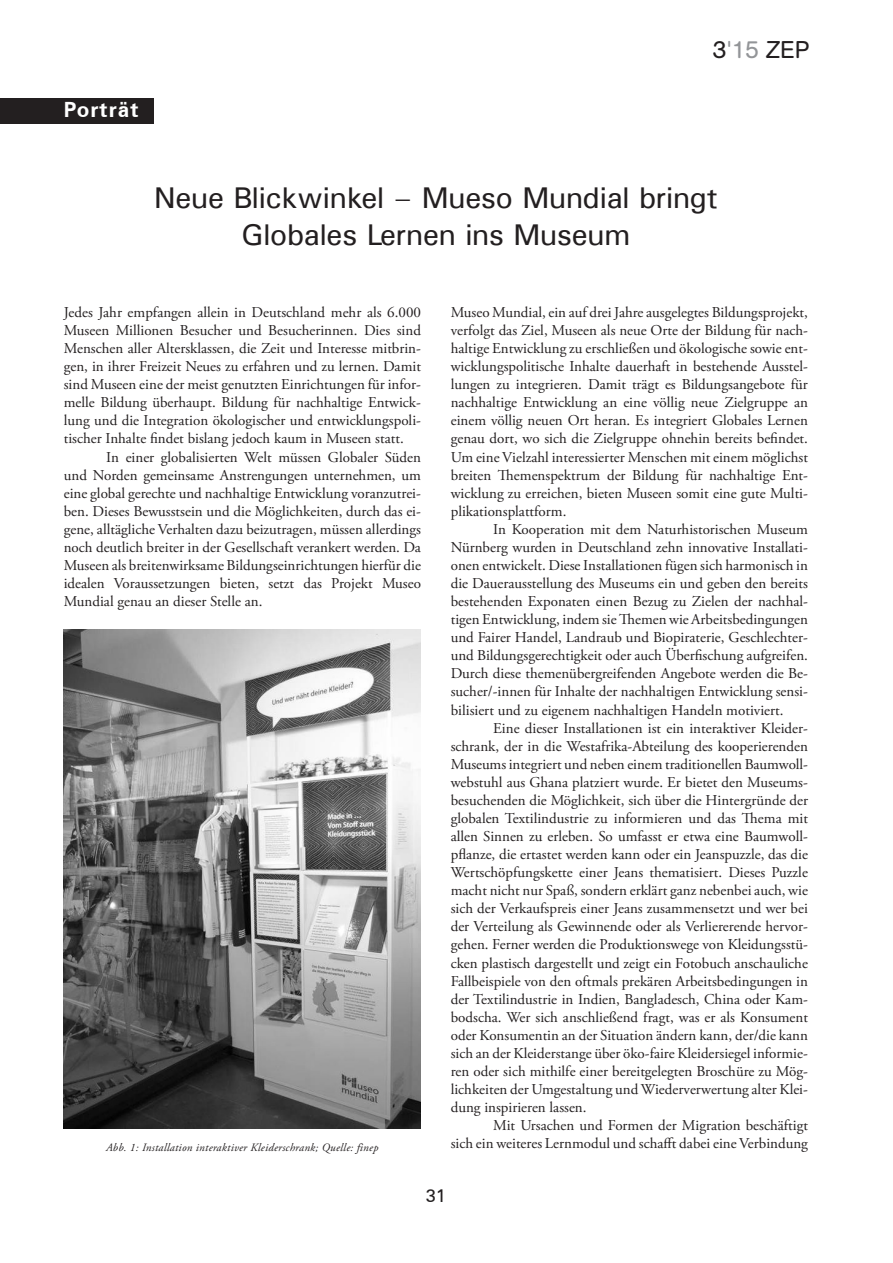
<style>
.page{position:relative;width:893px;height:1263px;background:#fff}
.page>*{position:absolute;margin:0;border:0;box-sizing:border-box;transform-origin:0 0}
.Themen_Grund{font:30px/36.2px "Univers";letter-spacing:-.01em;color:#231f20;text-align:center}
.t1{font:24px "AG Book Rounded";color:#231f20}
.t2{font:700 21px "Zurich BT";letter-spacing:.05em;color:#fff}
.t3{font:18px "Zurich BT";color:#231f20}
.Themen_Grund-2{font:15px/18px "Adobe Garamond Pro";color:#231f20;text-align:justify}
.Bildunterschriften{font:italic 11.25px "Adobe Garamond Pro";letter-spacing:.025em;color:#231f20}
.s1{color:#939598}
</style>
<div class="page">
<div style="left:0;top:98px;width:153px;height:25px;background:#231f20"></div>
<img style="left:64px;top:629px;width:357px;height:500px">
<h3 class="t2" style="left:64px;top:97px;width:76px">Porträt</h3>
<h2 class="t1" style="left:713px;top:36px;width:97px">3<span class="s1">'15</span> ZEP</h2>
<p class="Themen_Grund" style="left:154px;top:180px;width:565px">Neue Blickwinkel – Mueso Mundial bringt<br>Globales Lernen ins Museum</p>
<p class="Themen_Grund-2" style="left:64px;top:304px;width:359px">Jedes Jahr empfangen allein in Deutschland mehr als 6.000<br>Museen Millionen Besucher und Besucherinnen. Dies sind Menschen aller Altersklassen, die Zeit und Interesse mitbrin&shy;gen, in ihrer Freizeit Neues zu erfahren und zu lernen. Damit sind Museen eine der meist genutzten Einrichtungen für infor&shy;melle Bildung überhaupt. Bildung für nachhaltige Entwick&shy;lung und die Integration ökologischer und entwicklungspoli&shy;tischer Inhalte findet bislang jedoch kaum in Museen statt.</p>
<p class="Themen_Grund-2" style="left:64px;top:448px;width:359px;text-indent:43px">In einer globalisierten Welt müssen Globaler Süden und Norden gemeinsame Anstrengungen unternehmen, um eine global gerechte und nachhaltige Entwicklung voranzutrei&shy;ben. Dieses Bewusstsein und die Möglichkeiten, durch das ei&shy;gene, alltägliche Verhalten dazu beizutragen, müssen allerdings noch deutlich breiter in der Gesellschaft verankert werden. Da Museen als breitenwirksame Bildungseinrichtungen hierfür die idealen Voraussetzungen bieten, setzt das Projekt Museo Mundial genau an dieser Stelle an.</p>
<p class="Themen_Grund-2" style="left:451px;top:304px;width:359px">Museo Mundial, ein auf drei Jahre ausgelegtes Bildungsprojekt, verfolgt das Ziel, Museen als neue Orte der Bildung für nach&shy;haltige Entwicklung zu erschließen und ökologische sowie ent&shy;wicklungspolitische Inhalte dauerhaft in bestehende Ausstel&shy;lungen zu integrieren. Damit trägt es Bildungsangebote für nachhaltige Entwicklung an eine völlig neue Zielgruppe an einem völlig neuen Ort heran. Es integriert Globales Lernen genau dort, wo sich die Zielgruppe ohnehin bereits befindet.<br>Um eine Vielzahl interessierter Menschen mit einem möglichst breiten Themenspektrum der Bildung für nachhaltige Ent&shy;wicklung zu erreichen, bieten Museen somit eine gute Multi&shy;plikationsplattform.</p>
<p class="Themen_Grund-2" style="left:451px;top:521px;width:359px;text-indent:43px">In Kooperation mit dem Naturhistorischen Museum Nürnberg wurden in Deutschland zehn innovative Installati&shy;onen entwickelt. Diese Installationen fügen sich harmonisch in die Dauerausstellung des Museums ein und geben den bereits bestehenden Exponaten einen Bezug zu Zielen der nachhal&shy;tigen Entwicklung, indem sie Themen wie Arbeitsbedingungen und Fairer Handel, Landraub und Biopiraterie, Geschlechter&shy;und Bildungsgerechtigkeit oder auch Überfischung aufgreifen.<br>Durch diese themenübergreifenden Angebote werden die Be&shy;sucher/-innen für Inhalte der nachhaltigen Entwicklung sensi&shy;bilisiert und zu eigenem nachhaltigen Handeln motiviert.</p>
<p class="Themen_Grund-2" style="left:451px;top:719px;width:359px;text-indent:43px">Eine dieser Installationen ist ein interaktiver Kleider&shy;schrank, der in die Westafrika-Abteilung des kooperierenden Museums integriert und neben einem traditionellen Baumwoll&shy;webstuhl aus Ghana platziert wurde. Er bietet den Museums&shy;besuchenden die Möglichkeit, sich über die Hintergründe der globalen Textilindustrie zu informieren und das Thema mit allen Sinnen zu erleben. So umfasst er etwa eine Baumwoll&shy;pflanze, die ertastet werden kann oder ein Jeanspuzzle, das die Wertschöpfungskette einer Jeans thematisiert. Dieses Puzzle macht nicht nur Spaß, sondern erklärt ganz nebenbei auch, wie sich der Verkaufspreis einer Jeans zusammensetzt und wer bei der Verteilung als Gewinnende oder als Verliererende hervor&shy;gehen. Ferner werden die Produktionswege von Kleidungsstü&shy;cken plastisch dargestellt und zeigt ein Fotobuch anschauliche Fallbeispiele von den oftmals prekären Arbeitsbedingungen in der Textilindustrie in Indien, Bangladesch, China oder Kam&shy;bodscha. Wer sich anschließend fragt, was er als Konsument oder Konsumentin an der Situation ändern kann, der/die kann sich an der Kleiderstange über öko-faire Kleidersiegel informie&shy;ren oder sich mithilfe einer bereitgelegten Broschüre zu Mög&shy;lichkeiten der Umgestaltung und Wiederverwertung alter Klei&shy;dung inspirieren lassen.</p>
<p class="Themen_Grund-2" style="left:493px;top:1117px;width:316px">Mit Ursachen und Formen der Migration beschäftigt</p>
<p class="Bildunterschriften" style="left:106px;top:1141px;width:274px">Abb. 1: Installation interaktiver Kleiderschrank; Quelle: finep</p>
<p class="Themen_Grund-2" style="left:451px;top:1135px;width:359px">sich ein weiteres Lernmodul und schafft dabei eine Verbindung</p>
<p class="t3" style="left:426px;top:1184px;width:21px">31</p>
</div>
